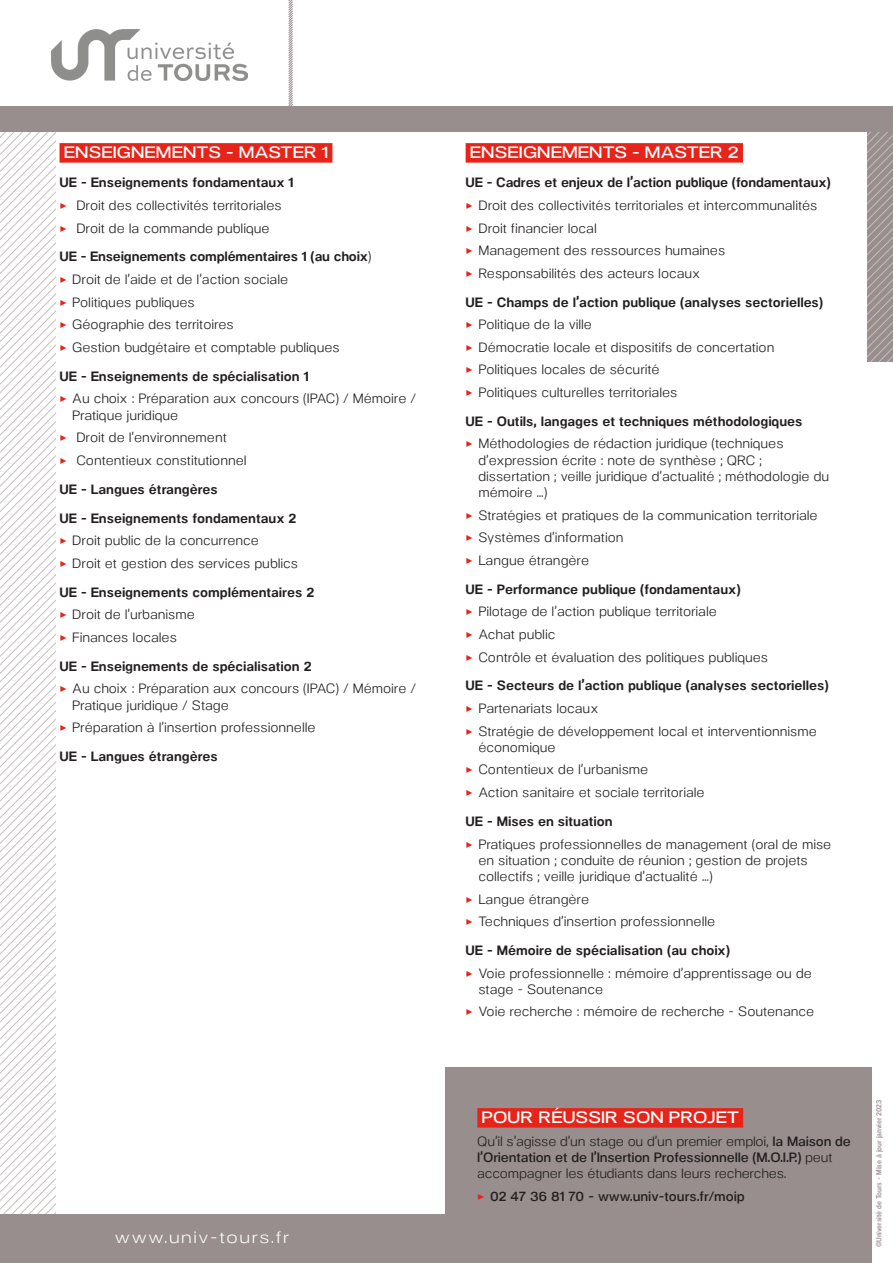
<style>
.page{position:relative;width:893px;height:1263px;background:#fff}
.page>*{position:absolute;margin:0;border:0;box-sizing:border-box;transform-origin:0 0}
.DEG_stabilo{font:600 16.5px "Neo Gram Extended";letter-spacing:.01em;color:#fff}
.t1{font:16.5px "Neo Gram Extended";letter-spacing:.1em;color:#fff}
.t2{font:13.5px/16.2px "Neo Gram";color:#231f20}
.Parag_sdt{font:700 13.5px "Neo Gram";color:#231f20}
.t3{font:600 13.5px "Neo Gram";color:#231f20}
.t4{font:600 7.5px "Neo Gram Condensed";letter-spacing:-.01em;color:#988e8e}
.s1{color:#e72419}
.s2{font-weight:400}
.s3{font-weight:600}
</style>
<div class="page">
<svg style="left:0;top:132px;width:55px;height:1082px"></svg>
<svg style="left:288px;top:0;width:5px;height:106px"></svg>
<svg style="left:867px;top:132px;width:26px;height:229px;background:#9f9695"></svg>
<div style="left:0;top:1214px;width:446px;height:49px;background:#988e8e"></div>
<div style="left:445px;top:1067px;width:427px;height:196px;background:#988e8e"></div>
<div style="left:0;top:106px;width:893px;height:26px;background:#988e8e"></div>
<img style="left:51px;top:30px;width:196px;height:51px">
<div style="left:477px;top:1108px;width:266px;height:19px;background:#e72419"></div>
<div style="left:60px;top:143px;width:272px;height:20px;background:#e72419"></div>
<div style="left:466px;top:143px;width:277px;height:20px;background:#e72419"></div>
<p class="DEG_stabilo" style="left:64px;top:141px;width:266px">ENSEIGNEMENTS - MASTER 1</p>
<p class="Parag_sdt" style="left:60px;top:173px;width:236px">UE - Enseignements fondamentaux 1</p>
<p class="t2" style="left:60px;top:196px;width:224px"><span class="s1">✓</span> Droit des collectivités territoriales</p>
<p class="t2" style="left:60px;top:219px;width:212px"><span class="s1">✓</span> Droit de la commande publique</p>
<p class="Parag_sdt" style="left:60px;top:247px;width:313px">UE - Enseignements complémentaires 1 (au choix<span class="s2">)</span></p>
<p class="t2" style="left:60px;top:270px;width:230px"><span class="s1">✓</span> Droit de l’aide et de l’action sociale</p>
<p class="t2" style="left:60px;top:293px;width:137px"><span class="s1">✓</span> Politiques publiques</p>
<p class="t2" style="left:60px;top:315px;width:176px"><span class="s1">✓</span> Géographie des territoires</p>
<p class="t2" style="left:60px;top:338px;width:282px"><span class="s1">✓</span> Gestion budgétaire et comptable publiques</p>
<p class="Parag_sdt" style="left:60px;top:366px;width:251px">UE - Enseignements de spécialisation 1</p>
<p class="t2" style="left:72px;top:390px;width:345px;text-indent:-13px"><span class="s1">✓</span> Au choix : Préparation aux concours (IPAC) / Mémoire /<br>Pratique juridique</p>
<p class="t2" style="left:60px;top:428px;width:169px"><span class="s1">✓</span> Droit de l’environnement</p>
<p class="t2" style="left:60px;top:451px;width:189px"><span class="s1">✓</span> Contentieux constitutionnel</p>
<p class="Parag_sdt" style="left:60px;top:479px;width:160px">UE - Langues étrangères</p>
<p class="Parag_sdt" style="left:60px;top:508px;width:238px">UE - Enseignements fondamentaux 2</p>
<p class="t2" style="left:60px;top:531px;width:201px"><span class="s1">✓</span> Droit public de la concurrence</p>
<p class="t2" style="left:60px;top:554px;width:240px"><span class="s1">✓</span> Droit et gestion des services publics</p>
<p class="Parag_sdt" style="left:60px;top:582px;width:256px">UE - Enseignements complémentaires 2</p>
<p class="t2" style="left:60px;top:606px;width:137px"><span class="s1">✓</span> Droit de l’urbanisme</p>
<p class="t2" style="left:60px;top:628px;width:119px"><span class="s1">✓</span> Finances locales</p>
<p class="Parag_sdt" style="left:60px;top:656px;width:254px">UE - Enseignements de spécialisation 2</p>
<p class="t2" style="left:72px;top:680px;width:345px;text-indent:-13px"><span class="s1">✓</span> Au choix : Préparation aux concours (IPAC) / Mémoire /<br>Pratique juridique / Stage</p>
<p class="t2" style="left:60px;top:718px;width:258px"><span class="s1">✓</span> Préparation à l’insertion professionnelle</p>
<p class="Parag_sdt" style="left:60px;top:746px;width:160px">UE - Langues étrangères</p>
<p class="t1" style="left:115px;top:1225px;width:175px">www.univ-tours.fr</p>
<p class="DEG_stabilo" style="left:470px;top:141px;width:270px">ENSEIGNEMENTS - MASTER 2</p>
<p class="Parag_sdt" style="left:466px;top:173px;width:367px">UE - Cadres et enjeux de l’action publique (fondamentaux)</p>
<p class="t2" style="left:466px;top:196px;width:353px"><span class="s1">✓</span> Droit des collectivités territoriales et intercommunalités</p>
<p class="t2" style="left:466px;top:219px;width:133px"><span class="s1">✓</span> Droit financier local</p>
<p class="t2" style="left:466px;top:241px;width:261px"><span class="s1">✓</span> Management des ressources humaines</p>
<p class="t2" style="left:466px;top:264px;width:236px"><span class="s1">✓</span> Responsabilités des acteurs locaux</p>
<p class="Parag_sdt" style="left:466px;top:292px;width:359px">UE - Champs de l’action publique (analyses sectorielles)</p>
<p class="t2" style="left:466px;top:315px;width:128px"><span class="s1">✓</span> Politique de la ville</p>
<p class="t2" style="left:466px;top:338px;width:310px"><span class="s1">✓</span> Démocratie locale et dispositifs de concertation</p>
<p class="t2" style="left:466px;top:361px;width:195px"><span class="s1">✓</span> Politiques locales de sécurité</p>
<p class="t2" style="left:466px;top:383px;width:213px"><span class="s1">✓</span> Politiques culturelles territoriales</p>
<p class="Parag_sdt" style="left:466px;top:411px;width:338px">UE - Outils, langages et techniques méthodologiques</p>
<p class="t2" style="left:478px;top:435px;width:352px;text-indent:-13px"><span class="s1">✓</span> Méthodologies de rédaction juridique (techniques d’expression écrite : note de synthèse ; QRC ; dissertation ; veille juridique d’actualité ; méthodologie du mémoire …)</p>
<p class="t2" style="left:466px;top:506px;width:353px"><span class="s1">✓</span> Stratégies et pratiques de la communication territoriale</p>
<p class="t2" style="left:466px;top:528px;width:159px"><span class="s1">✓</span> Systèmes d’information</p>
<p class="t2" style="left:466px;top:551px;width:125px"><span class="s1">✓</span> Langue étrangère</p>
<p class="Parag_sdt" style="left:466px;top:579px;width:276px">UE - Performance publique (fondamentaux)</p>
<p class="t2" style="left:466px;top:603px;width:253px"><span class="s1">✓</span> Pilotage de l’action publique territoriale</p>
<p class="t2" style="left:466px;top:625px;width:91px"><span class="s1">✓</span> Achat public</p>
<p class="t2" style="left:466px;top:648px;width:304px"><span class="s1">✓</span> Contrôle et évaluation des politiques publiques</p>
<p class="Parag_sdt" style="left:466px;top:676px;width:365px">UE - Secteurs de l’action publique (analyses sectorielles)</p>
<p class="t2" style="left:466px;top:699px;width:134px"><span class="s1">✓</span> Partenariats locaux</p>
<p class="t2" style="left:478px;top:722px;width:340px;text-indent:-13px"><span class="s1">✓</span> Stratégie de développement local et interventionnisme économique</p>
<p class="t2" style="left:466px;top:761px;width:184px"><span class="s1">✓</span> Contentieux de l’urbanisme</p>
<p class="t2" style="left:466px;top:783px;width:241px"><span class="s1">✓</span> Action sanitaire et sociale territoriale</p>
<p class="Parag_sdt" style="left:466px;top:811px;width:148px">UE - Mises en situation</p>
<p class="t2" style="left:478px;top:835px;width:354px;text-indent:-13px"><span class="s1">✓</span> Pratiques professionnelles de management (oral de mise en situation ; conduite de réunion ; gestion de projets collectifs ; veille juridique d’actualité …)</p>
<p class="t2" style="left:466px;top:890px;width:125px"><span class="s1">✓</span> Langue étrangère</p>
<p class="t2" style="left:466px;top:912px;width:251px"><span class="s1">✓</span> Techniques d’insertion professionnelle</p>
<p class="Parag_sdt" style="left:466px;top:940px;width:266px">UE - Mémoire de spécialisation (au choix)</p>
<p class="t2" style="left:478px;top:964px;width:335px;text-indent:-13px"><span class="s1">✓</span> Voie professionnelle : mémoire d’apprentissage ou de stage - Soutenance</p>
<p class="t2" style="left:466px;top:1003px;width:350px"><span class="s1">✓</span> Voie recherche : mémoire de recherche - Soutenance</p>
<p class="DEG_stabilo" style="left:482px;top:1105px;width:259px">POUR RÉUSSIR SON PROJET</p>
<p class="t2" style="left:477px;top:1132px;width:375px">Qu’il s’agisse d’un stage ou d’un premier emploi, <span class="s3">la Maison de l’Orientation et de l’Insertion Professionnelle (M.O.I.P.)</span> peut accompagner les étudiants dans leurs recherches.</p>
<p class="t3" style="left:477px;top:1186px;width:269px"><span class="s1">✓</span> 02 47 36 81 70 - www.univ-tours.fr/moip</p>
<p class="t4" style="left:873px;top:1247px;width:149px;rotate:-90deg">©Université de Tours - Mise à jour janvier 2023</p>
</div>
